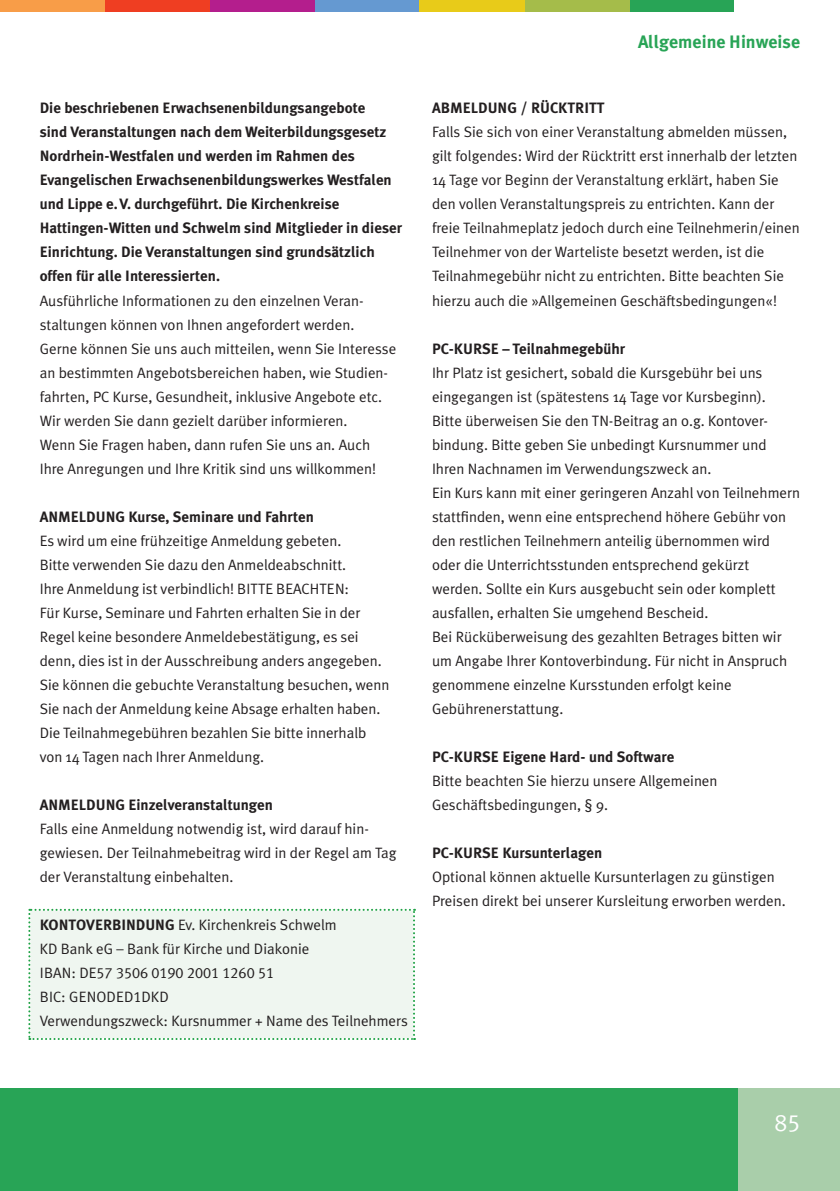
<style>
.page{position:relative;width:840px;height:1191px;background:#fff}
.page>*{position:absolute;margin:0;border:0;box-sizing:border-box;transform-origin:0 0}
.t1{font:24px "Meta Plus Normal Caps";color:#fff}
.t2{font:700 18px "Meta Plus";color:#28a456}
.t3{font:15px/24px "Meta Plus Normal";color:#231f20}
.t4{font:700 15px/24px "Meta Plus";color:#231f20}
.t5{font:15px/24px "Meta Plus Normal Caps";color:#231f20}
.t6{font:15px "Meta Plus Bold Caps";color:#231f20}
.s1{font-family:"Meta Plus Bold Caps";font-weight:400}
.s2{font-family:"Meta Plus Bold Caps"}
.s3{font-family:"Meta Plus Normal"}
</style>
<div class="page">
<div style="left:737px;top:1089px;width:102px;height:102px;background:#a9ceaa"></div>
<div style="left:0;top:1089px;width:737px;height:102px;background:#28a456"></div>
<div style="left:0;top:0;width:105px;height:11px;background:#f89d48"></div>
<div style="left:105px;top:0;width:105px;height:11px;background:#ef3e22"></div>
<div style="left:210px;top:0;width:105px;height:11px;background:#b41e8d"></div>
<div style="left:315px;top:0;width:105px;height:11px;background:#6599d1"></div>
<div style="left:420px;top:0;width:104px;height:11px;background:#e8cb19"></div>
<div style="left:524px;top:0;width:105px;height:11px;background:#a5bc4a"></div>
<div style="left:629px;top:0;width:105px;height:11px;background:#28a456"></div>
<div style="left:28px;top:909px;width:387px;height:131px;background:#eff6f0"></div>
<p class="t4" style="left:40px;top:96px;width:363px">Die beschriebenen Erwachsenenbildungsangebote<br>sind Veranstaltungen nach dem Weiterbildungsgesetz<br>N ordrhein-Westfalen und werden im Rahmen des Evangelischen Erwachsenenbildungswerkes Westfalen und Lippe e.V. durchgeführt. Die Kirchenkreise<br>H attingen-Witten und Schwelm sind Mitglieder in dieser Einrichtung. Die Veranstaltungen sind grundsätzlich offen für alle Interessierten.</p>
<p class="t3" style="left:40px;top:288px;width:358px">Ausführliche Informationen zu den einzelnen Veran&shy;staltungen können von Ihnen angefordert werden.<br>Gerne können Sie uns auch mitteilen, wenn Sie Interesse an bestimmten Angebotsbereichen haben, wie Studien&shy;fahrten, PC Kurse, Gesundheit, inklusive Angebote etc.<br>Wir werden Sie dann gezielt darüber informieren.<br>Wenn Sie Fragen haben, dann rufen Sie uns an. Auch Ihre Anregungen und Ihre Kritik sind uns willkommen!</p>
<p class="t4" style="left:40px;top:504px;width:275px"><span class="s1">ANMELDUNG</span> Kurse, Seminare und Fahrten</p>
<p class="t3" style="left:40px;top:528px;width:351px">Es wird um eine frühzeitige Anmeldung gebeten.<br>Bitte verwenden Sie dazu den Anmeldeabschnitt.<br>Ihre Anmeldung ist verbindlich! BITTE BEACHTEN:<br>Für Kurse, Seminare und Fahrten erhalten Sie in der Regel keine besondere Anmeldebestätigung, es sei denn, dies ist in der Ausschreibung anders angegeben.<br>Sie können die gebuchte Veranstaltung besuchen, wenn Sie nach der Anmeldung keine Absage erhalten haben.<br>Die Teilnahmegebühren bezahlen Sie bitte innerhalb von 14 Tagen nach Ihrer Anmeldung.</p>
<p class="t4" style="left:40px;top:792px;width:234px"><span class="s1">ANMELDUNG</span> Einzelveranstaltungen</p>
<p class="t3" style="left:40px;top:816px;width:358px">Falls eine Anmeldung notwendig ist, wird darauf hin&shy;gewiesen. Der Teilnahmebeitrag wird in der Regel am Tag der Veranstaltung einbehalten.</p>
<p class="t3" style="left:40px;top:912px;width:298px"><span class="s2">KONTOVERBI NDUNG</span> Ev. Kirchenkreis Schwelm<br>KD Bank eG – Bank für Kirche und Diakonie</p>
<p class="t5" style="left:40px;top:960px;width:236px"><span class="s3">IBAN:</span> DE57 3506 0190 2001 1260 51<br>BIC: GENODED1DKD</p>
<p class="t3" style="left:40px;top:1008px;width:369px">Verwendungszweck: Kursnummer + Name des Teilnehmers</p>
<p class="t2" style="left:637px;top:31px;width:163px">Allgemeine H inweise</p>
<p class="t6" style="left:432px;top:100px;width:160px">ABMELDUNG / RÜCKTRITT</p>
<p class="t3" style="left:432px;top:120px;width:369px">Falls Sie sich von einer Veranstaltung abmelden müssen, gilt folgendes: Wird der Rücktritt erst innerhalb der letzten 14 Tage vor Beginn der Veranstaltung erklärt, haben Sie den vollen Veranstaltungspreis zu entrichten. Kann der freie Teilnahmeplatz jedoch durch eine Teilnehmerin/einen Teilnehmer von der Warteliste besetzt werden, ist die Teilnahmegebühr nicht zu entrichten. Bitte beachten Sie hierzu auch die »Allgemeinen Geschäftsbedingungen«!</p>
<p class="t4" style="left:432px;top:336px;width:194px"><span class="s1">PC-KURSE</span> – Teilnahmegebühr</p>
<p class="t3" style="left:432px;top:360px;width:369px">Ihr Platz ist gesichert, sobald die Kursgebühr bei uns eingegangen ist (spätestens 14 Tage vor Kursbeginn).<br>Bitte überweisen Sie den TN-Beitrag an o.g. Kontover&shy;bindung. Bitte geben Sie unbedingt Kursnummer und Ihren Nachnamen im Verwendungszweck an.<br>Ein Kurs kann mit einer geringeren Anzahl von Teilnehmern stattfinden, wenn eine entsprechend höhere Gebühr von den restlichen Teilnehmern anteilig übernommen wird oder die Unterrichtsstunden entsprechend gekürzt werden. Sollte ein Kurs ausgebucht sein oder komplett ausfallen, erhalten Sie umgehend Bescheid.<br>Bei Rücküberweisung des gezahlten Betrages bitten wir um Angabe Ihrer Kontoverbindung. Für nicht in Anspruch genommene einzelne Kursstunden erfolgt keine Gebührenerstattung.</p>
<p class="t4" style="left:432px;top:744px;width:244px"><span class="s1">PC-KURSE</span> Eigene H ard- und Software</p>
<p class="t3" style="left:432px;top:768px;width:287px">Bitte beachten Sie hierzu unsere Allgemeinen<br>Geschäftsbedingungen, § 9.</p>
<p class="t4" style="left:432px;top:840px;width:172px"><span class="s1">PC-KURSE</span> Kursunterlagen</p>
<p class="t3" style="left:432px;top:864px;width:355px">Optional können aktuelle Kursunterlagen zu günstigen<br>Preisen direkt bei unserer Kursleitung erworben werden.</p>
<h1 class="t1" style="left:774px;top:1108px;width:27px">85</h1>
</div>
